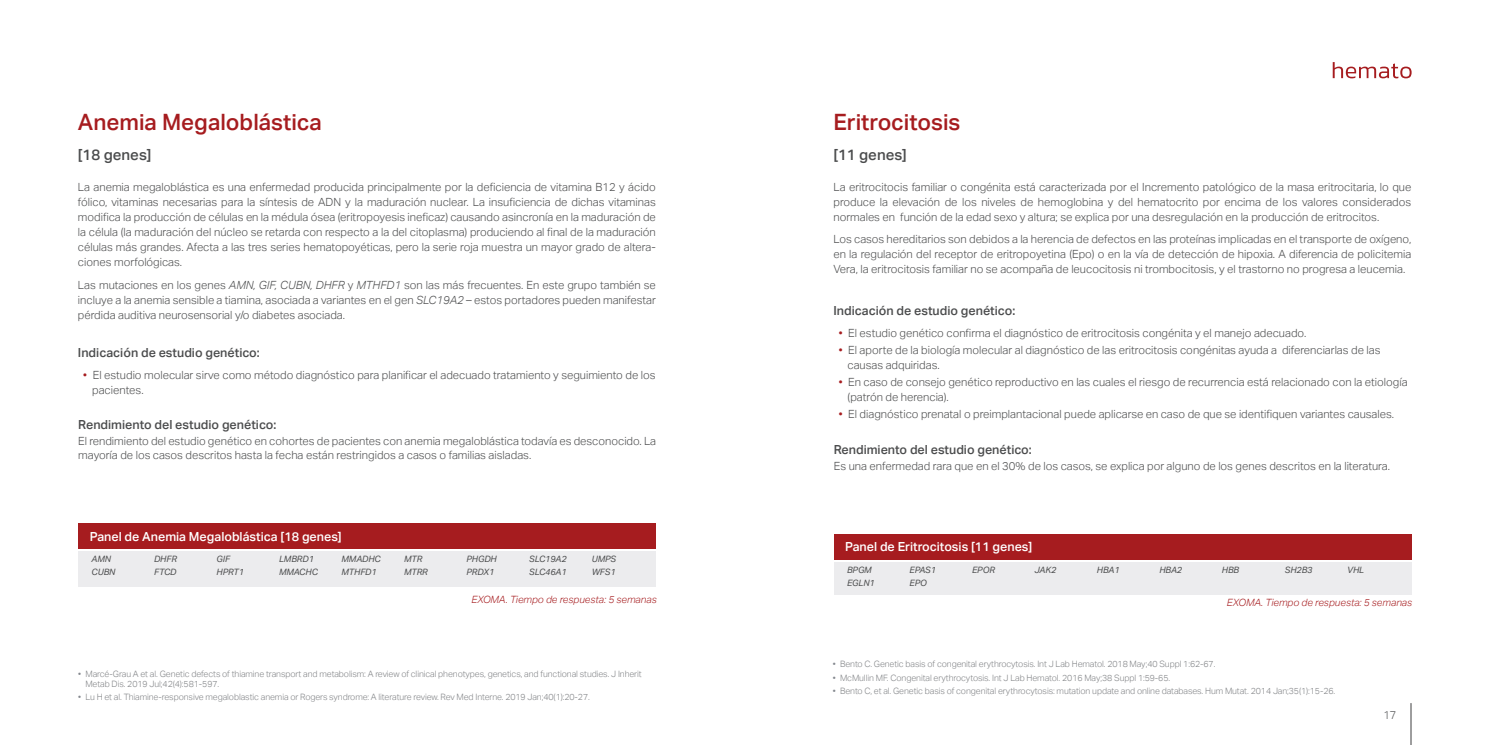
<style>
.page{position:relative;width:1489px;height:745px;background:#fff}
.page>*{position:absolute;margin:0;border:0;box-sizing:border-box;transform-origin:0 0}
.t1{font:500 22.5px "Aktiv Grotesk";color:#a61c1f}
.t2{font:500 15px "Aktiv Grotesk";color:#4b4c4d}
.t3{font:500 12.5px "Aktiv Grotesk";color:#4b4c4d}
.t4{font:500 12.5px "Aktiv Grotesk";color:#fff}
.t5{font:300 11.25px/15px "Aktiv Grotesk";color:#4b4c4d;text-align:justify}
.t6{font:300 11.25px "Aktiv Grotesk";color:#57585a}
.t7{font:italic 300 10px "Aktiv Grotesk";color:#a61c1f}
.t8{font:300 8.75px/10px "Aktiv Grotesk";letter-spacing:-.01em;color:#818386}
.Genes{font:italic 8.75px/12.5px "Aktiv Grotesk";color:#4b4c4d}
.s1{font-style:italic}
.s2{color:#a61c1f}
.s3{color:#84888e}
</style>
<div class="page">
<hr style="left:1410px;top:703px;width:1px;height:41px;background:#3e3e3f">
<svg style="left:1332px;top:62px;width:79px;height:16px"></svg>
<div style="left:78px;top:551px;width:578px;height:35px;background:#ececee"></div>
<div style="left:78px;top:523px;width:578px;height:26px;background:#a61c1f"></div>
<div style="left:833px;top:562px;width:578px;height:32px;background:#ececee"></div>
<div style="left:833px;top:533px;width:578px;height:26px;background:#a61c1f"></div>
<p class="t1" style="left:78px;top:108px;width:245px">Anemia Megaloblástica</p>
<p class="t2" style="left:78px;top:145px;width:75px">[18 genes]</p>
<p class="t5" style="left:78px;top:180px;width:579px">La anemia megaloblástica es una enfermedad producida principalmente por la deficiencia de vitamina B12 y ácido fólico, vitaminas necesarias para la síntesis de ADN y la maduración nuclear. La insuficiencia de dichas vitaminas modifica la producción de células en la médula ósea (eritropoyesis ineficaz) causando asincronía en la maduración de la célula (la maduración del núcleo se retarda con respecto a la del citoplasma) produciendo al final de la maduración células más grandes. Afecta a las tres series hematopoyéticas, pero la serie roja muestra un mayor grado de altera&shy;ciones morfológicas.</p>
<p class="t5" style="left:78px;top:277px;width:579px">Las mutaciones en los genes <span class="s1">AMN, GIF, CUBN, DHFR</span> y <span class="s1">MTHFD1</span> son las más frecuentes. En este grupo también se incluye a la anemia sensible a tiamina, asociada a variantes en el gen <span class="s1">SLC19A2</span> – estos portadores pueden manifestar pérdida auditiva neurosensorial y/o diabetes asociada.</p>
<p class="t3" style="left:78px;top:345px;width:183px">Indicación de estudio genético:</p>
<p class="t5" style="left:92px;top:368px;width:565px;text-indent:-9px"><span class="s2">•</span> El estudio molecular sirve como método diagnóstico para planificar el adecuado tratamiento y seguimiento de los pacientes.</p>
<p class="t3" style="left:78px;top:417px;width:199px">Rendimiento del estudio genético:</p>
<p class="t5" style="left:78px;top:434px;width:579px;line-height:13.8px">El rendimiento del estudio genético en cohortes de pacientes con anemia megaloblástica todavía es desconocido. La mayoría de los casos descritos hasta la fecha están restringidos a casos o familias aisladas.</p>
<p class="t4" style="left:90px;top:528px;width:253px">Panel de Anemia Megaloblástica [18 genes]</p>
<p class="Genes" style="left:92px;top:552px;width:21px">AMN</p>
<p class="Genes" style="left:92px;top:565px;width:25px">CUBN</p>
<p class="Genes" style="left:216px;top:552px;width:15px">GIF</p>
<p class="Genes" style="left:216px;top:565px;width:29px">HPRT1</p>
<p class="Genes" style="left:341px;top:552px;width:41px">MMADHC</p>
<p class="Genes" style="left:341px;top:565px;width:37px">MTHFD1</p>
<p class="Genes" style="left:279px;top:552px;width:36px">LMBRD1</p>
<p class="Genes" style="left:279px;top:565px;width:40px">MMACHC</p>
<p class="Genes" style="left:154px;top:552px;width:24px">DHFR</p>
<p class="Genes" style="left:154px;top:565px;width:24px">FTCD</p>
<p class="Genes" style="left:404px;top:552px;width:20px">MTR</p>
<p class="Genes" style="left:404px;top:565px;width:25px">MTRR</p>
<p class="Genes" style="left:466px;top:552px;width:32px">PHGDH</p>
<p class="Genes" style="left:466px;top:565px;width:29px">PRDX1</p>
<p class="Genes" style="left:529px;top:552px;width:39px">SLC19A2</p>
<p class="Genes" style="left:529px;top:565px;width:39px">SLC46A1</p>
<p class="Genes" style="left:591px;top:553px;width:26px">UMPS</p>
<p class="Genes" style="left:591px;top:565px;width:25px">WFS1</p>
<p class="t1" style="left:833px;top:108px;width:129px">Eritrocitosis</p>
<p class="t2" style="left:833px;top:145px;width:75px">[11 genes]</p>
<p class="t5" style="left:833px;top:180px;width:579px">La eritrocitocis familiar o congénita está caracterizada por el Incremento patológico de la masa eritrocitaria, lo que produce la elevación de los niveles de hemoglobina y del hematocrito por encima de los valores considerados normales en función de la edad sexo y altura; se explica por una desregulación en la producción de eritrocitos.</p>
<p class="t5" style="left:833px;top:232px;width:579px">Los casos hereditarios son debidos a la herencia de defectos en las proteínas implicadas en el transporte de oxígeno, en la regulación del receptor de eritropoyetina (Epo) o en la vía de detección de hipoxia. A diferencia de policitemia Vera, la eritrocitosis familiar no se acompaña de leucocitosis ni trombocitosis, y el trastorno no progresa a leucemia.</p>
<p class="t3" style="left:833px;top:303px;width:183px">Indicación de estudio genético:</p>
<p class="t5" style="left:838px;top:325px;width:469px"><span class="s2">•</span> El estudio genético confirma el diagnóstico de eritrocitosis congénita y el manejo adecuado.</p>
<p class="t5" style="left:847px;top:342px;width:534px;text-indent:-9px"><span class="s2">•</span> El aporte de la biología molecular al diagnóstico de las eritrocitosis congénitas ayuda a diferenciarlas de las causas adquiridas.</p>
<p class="t5" style="left:847px;top:374px;width:561px;text-indent:-9px"><span class="s2">•</span> En caso de consejo genético reproductivo en las cuales el riesgo de recurrencia está relacionado con la etiología (patrón de herencia).</p>
<p class="t5" style="left:838px;top:406px;width:557px"><span class="s2">•</span> El diagnóstico prenatal o preimplantacional puede aplicarse en caso de que se identifiquen variantes causales.</p>
<p class="t3" style="left:833px;top:442px;width:199px">Rendimiento del estudio genético:</p>
<p class="t5" style="left:833px;top:458px;width:558px">Es una enfermedad rara que en el 30% de los casos, se explica por alguno de los genes descritos en la literatura.</p>
<p class="t4" style="left:845px;top:539px;width:188px">Panel de Eritrocitosis [11 genes]</p>
<p class="Genes" style="left:847px;top:563px;width:29px">BPGM<br>EGLN1</p>
<p class="Genes" style="left:909px;top:563px;width:28px">EPAS1<br>EPO</p>
<p class="Genes" style="left:972px;top:563px;width:24px">EPOR</p>
<p class="Genes" style="left:1034px;top:563px;width:23px">JAK2</p>
<p class="Genes" style="left:1096px;top:563px;width:24px">HBA1</p>
<p class="Genes" style="left:1159px;top:563px;width:24px">HBA2</p>
<p class="Genes" style="left:1221px;top:563px;width:19px">HBB</p>
<p class="Genes" style="left:1284px;top:563px;width:29px">SH2B3</p>
<p class="Genes" style="left:1346px;top:563px;width:18px">VHL</p>
<p class="t7" style="left:471px;top:593px;width:187px">EXOMA. Tiempo de respuesta: 5 semanas</p>
<p class="t7" style="left:1226px;top:596px;width:187px">EXOMA. Tiempo de respuesta: 5 semanas</p>
<p class="t8" style="left:85px;top:668px;width:558px;text-indent:-7px"><span class="s3">•</span> Marcé-Grau A et al. Genetic defects of thiamine transport and metabolism: A review of clinical phenotypes, genetics, and functional studies. J Inherit<br>Metab Dis. 2019 Jul;42(4):581-597.</p>
<p class="t8" style="left:78px;top:691px;width:513px"><span class="s3">•</span> Lu H et al. Thiamine-responsive megaloblastic anemia or Rogers syndrome: A literature review. Rev Med Interne. 2019 Jan;40(1):20-27.</p>
<p class="t8" style="left:832px;top:658px;width:384px"><span class="s3">•</span> Bento C. Genetic basis of congenital erythrocytosis. Int J Lab Hematol. 2018 May;40 Suppl 1:62-67.</p>
<p class="t8" style="left:832px;top:672px;width:339px"><span class="s3">•</span> McMullin MF. Congenital erythrocytosis. Int J Lab Hematol. 2016 May;38 Suppl 1:59-65.</p>
<p class="t8" style="left:832px;top:685px;width:504px"><span class="s3">•</span> Bento C, et al. Genetic basis of congenital erythrocytosis: mutation update and online databases. Hum Mutat. 2014 Jan;35(1):15-26.</p>
<p class="t6" style="left:1383px;top:707px;width:15px">17</p>
</div>
